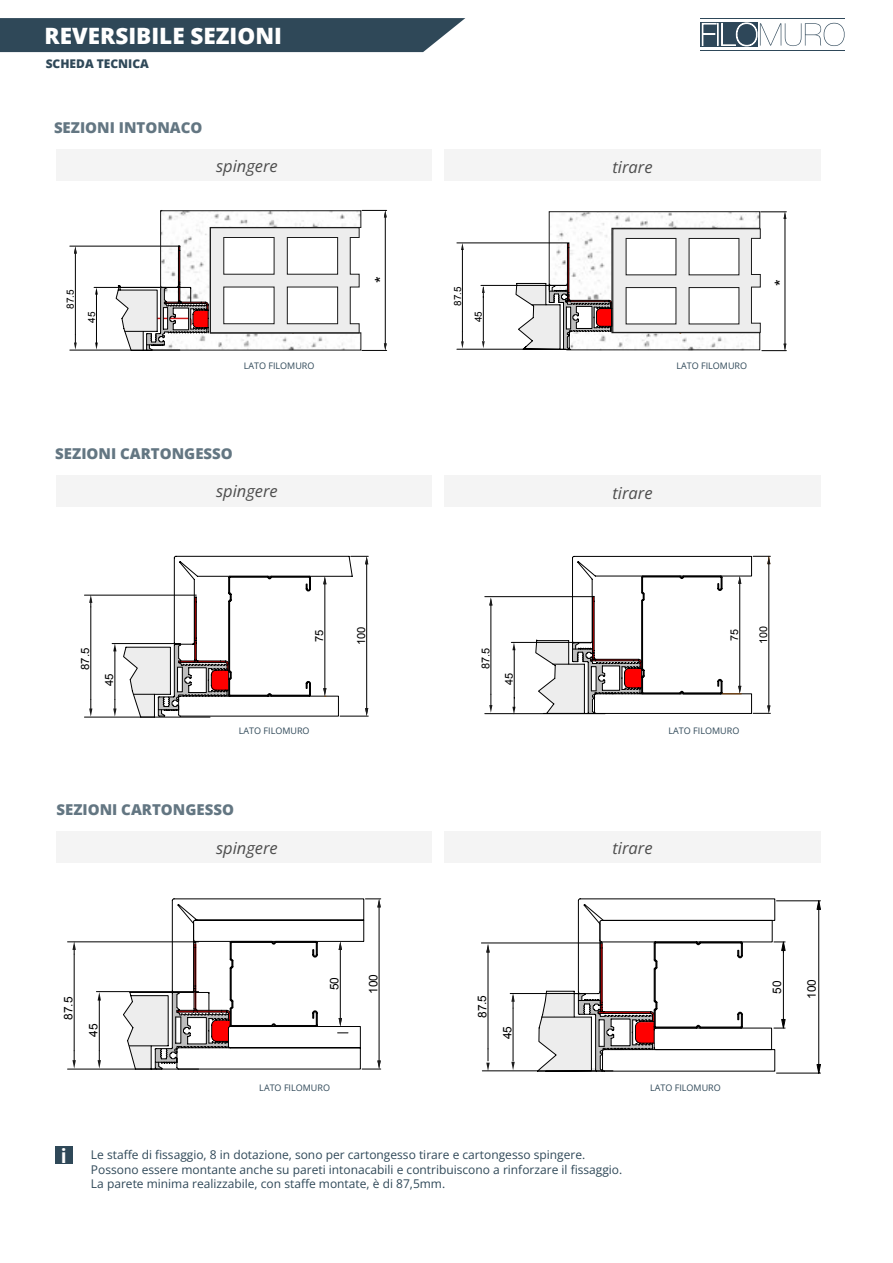
<style>
.page{position:relative;width:893px;height:1263px;background:#fff}
.page>*{position:absolute;margin:0;border:0;box-sizing:border-box;transform-origin:0 0}
.t1{font:800 22.5px "Open Sans";color:#fff}
.t2{font:700 19.5px "Open Sans";color:#fff}
.t3{font:17.25px "Arial";color:#000}
.t4{font:17.1px "Arial";color:#000}
.t5{font:italic 16.5px "Open Sans";color:#4d4d4d}
.t6{font:800 15px "Open Sans";color:#637682}
.t7{font:12px/14.4px "Open Sans";color:#2f4858}
.t8{font:800 12px "Open Sans";color:#2f4858}
.t9{font:11.85px "Arial";color:#000}
.t10{font:11.4px "Arial";color:#000}
.t11{font:11.1px "Arial";color:#000}
.t12{font:10.95px "Arial";color:#000}
.t13{font:10.65px "Arial";color:#000}
.t14{font:9.9px "Arial";letter-spacing:-.005em;color:#000}
.t15{font:9px "Open Sans";color:#2f4858}
</style>
<div class="page">
<svg style="left:0;top:18px;width:465px;height:34px;background:#38505f"></svg>
<hr style="left:701px;top:18px;width:144px;height:1px;background:#2e4759">
<hr style="left:701px;top:50px;width:144px;height:1px;background:#2e4759">
<div style="left:700px;top:22px;width:58px;height:25px;background:#586c7a"></div>
<svg style="left:702px;top:22px;width:143px;height:25px"></svg>
<div style="left:444px;top:831px;width:377px;height:32px;background:#f4f4f4"></div>
<div style="left:56px;top:831px;width:376px;height:32px;background:#f4f4f4"></div>
<div style="left:444px;top:475px;width:377px;height:32px;background:#f4f4f4"></div>
<div style="left:56px;top:475px;width:376px;height:32px;background:#f4f4f4"></div>
<div style="left:444px;top:149px;width:377px;height:32px;background:#f4f4f4"></div>
<div style="left:56px;top:149px;width:376px;height:32px;background:#f4f4f4"></div>
<div style="left:55px;top:1146px;width:18px;height:18px;background:#2f4858"></div>
<svg style="left:89px;top:596px;width:3px;height:11px"></svg>
<svg style="left:89px;top:699px;width:3px;height:18px"></svg>
<hr style="left:91px;top:607px;width:1px;height:92px;background:#000">
<hr style="left:84px;top:595px;width:112px;height:1px;background:#000">
<hr style="left:84px;top:717px;width:126px;height:1px;background:#000">
<svg style="left:113px;top:644px;width:3px;height:7px"></svg>
<svg style="left:113px;top:699px;width:3px;height:18px"></svg>
<hr style="left:115px;top:649px;width:1px;height:50px;background:#000">
<hr style="left:112px;top:643px;width:69px;height:1px;background:#000">
<svg style="left:123px;top:556px;width:245px;height:162px"></svg>
<svg style="left:489px;top:598px;width:3px;height:7px"></svg>
<svg style="left:489px;top:694px;width:3px;height:19px"></svg>
<hr style="left:491px;top:605px;width:1px;height:89px;background:#000">
<hr style="left:485px;top:596px;width:109px;height:1px;background:#000">
<hr style="left:485px;top:713px;width:120px;height:1px;background:#000">
<svg style="left:512px;top:643px;width:3px;height:7px"></svg>
<hr style="left:511px;top:642px;width:80px;height:1px;background:#000">
<svg style="left:512px;top:698px;width:3px;height:17px"></svg>
<hr style="left:514px;top:649px;width:1px;height:49px;background:#000">
<svg style="left:535px;top:556px;width:235px;height:158px"></svg>
<svg style="left:486px;top:944px;width:4px;height:8px"></svg>
<svg style="left:486px;top:1049px;width:4px;height:21px"></svg>
<hr style="left:488px;top:952px;width:1px;height:97px;background:#000">
<hr style="left:481px;top:943px;width:121px;height:1px;background:#000">
<hr style="left:482px;top:1070px;width:131px;height:1px;background:#000">
<svg style="left:511px;top:1062px;width:4px;height:8px"></svg>
<svg style="left:511px;top:994px;width:4px;height:14px"></svg>
<hr style="left:513px;top:1008px;width:1px;height:53px;background:#000">
<hr style="left:510px;top:993px;width:75px;height:1px;background:#000">
<svg style="left:537px;top:898px;width:284px;height:176px"></svg>
<svg style="left:461px;top:244px;width:3px;height:6px"></svg>
<svg style="left:461px;top:332px;width:3px;height:16px"></svg>
<hr style="left:462px;top:249px;width:1px;height:83px;background:#000">
<hr style="left:457px;top:243px;width:112px;height:1px;background:#000">
<hr style="left:457px;top:349px;width:109px;height:1px;background:#000">
<svg style="left:480px;top:211px;width:306px;height:140px"></svg>
<svg style="left:74px;top:247px;width:3px;height:7px"></svg>
<svg style="left:74px;top:335px;width:3px;height:15px"></svg>
<hr style="left:75px;top:254px;width:1px;height:81px;background:#000">
<hr style="left:70px;top:246px;width:110px;height:1px;background:#000">
<hr style="left:70px;top:350px;width:110px;height:1px;background:#000">
<svg style="left:95px;top:288px;width:3px;height:7px"></svg>
<svg style="left:95px;top:343px;width:3px;height:7px"></svg>
<hr style="left:96px;top:290px;width:1px;height:55px;background:#000">
<hr style="left:94px;top:287px;width:86px;height:1px;background:#000">
<svg style="left:116px;top:210px;width:271px;height:141px"></svg>
<svg style="left:72px;top:942px;width:4px;height:12px"></svg>
<svg style="left:72px;top:1051px;width:4px;height:18px"></svg>
<hr style="left:74px;top:954px;width:1px;height:97px;background:#000">
<hr style="left:68px;top:941px;width:131px;height:1px;background:#000">
<hr style="left:68px;top:1069px;width:131px;height:1px;background:#000">
<svg style="left:96px;top:898px;width:285px;height:172px"></svg>
<h1 class="t1" style="left:45px;top:18px;width:239px">REVERSIBILE SEZIONI</h1>
<p class="t8" style="left:46px;top:54px;width:105px">SCHEDA TECNICA</p>
<p class="t6" style="left:54px;top:116px;width:150px">SEZIONI INTONACO</p>
<h3 class="t5" style="left:216px;top:154px;width:63px">spingere</h3>
<h3 class="t5" style="left:612px;top:155px;width:42px">tirare</h3>
<p class="t14" style="left:64px;top:309px;width:21px;rotate:-90deg">87.5</p>
<p class="t14" style="left:85px;top:323px;width:13px;rotate:-90deg">45</p>
<h3 class="t3" style="left:370px;top:283px;width:8px;rotate:-90deg">*</h3>
<p class="t14" style="left:451px;top:306px;width:21px;rotate:-90deg">87.5</p>
<p class="t14" style="left:472px;top:322px;width:13px;rotate:-90deg">45</p>
<p class="t15" style="left:244px;top:359px;width:72px">LATO FILOMURO</p>
<p class="t15" style="left:676px;top:359px;width:72px">LATO FILOMURO</p>
<h3 class="t4" style="left:770px;top:286px;width:8px;rotate:-90deg">*</h3>
<p class="t6" style="left:55px;top:442px;width:179px">SEZIONI CARTONGESSO</p>
<h3 class="t5" style="left:216px;top:480px;width:63px">spingere</h3>
<h3 class="t5" style="left:612px;top:482px;width:42px">tirare</h3>
<p class="t10" style="left:78px;top:670px;width:24px;rotate:-90deg">87.5</p>
<p class="t10" style="left:102px;top:686px;width:14px;rotate:-90deg">45</p>
<p class="t11" style="left:312px;top:642px;width:14px;rotate:-90deg">75</p>
<p class="t11" style="left:354px;top:645px;width:20px;rotate:-90deg">100</p>
<p class="t12" style="left:479px;top:669px;width:23px;rotate:-90deg">87.5</p>
<p class="t12" style="left:502px;top:685px;width:14px;rotate:-90deg">45</p>
<p class="t13" style="left:727px;top:641px;width:13px;rotate:-90deg">75</p>
<p class="t13" style="left:756px;top:644px;width:19px;rotate:-90deg">100</p>
<p class="t15" style="left:239px;top:724px;width:72px">LATO FILOMURO</p>
<p class="t15" style="left:669px;top:724px;width:72px">LATO FILOMURO</p>
<p class="t6" style="left:56px;top:798px;width:179px">SEZIONI CARTONGESSO</p>
<h3 class="t5" style="left:216px;top:836px;width:63px">spingere</h3>
<h3 class="t5" style="left:612px;top:836px;width:42px">tirare</h3>
<p class="t9" style="left:61px;top:1020px;width:25px;rotate:-90deg">87.5</p>
<p class="t9" style="left:86px;top:1036px;width:15px;rotate:-90deg">45</p>
<p class="t9" style="left:327px;top:990px;width:15px;rotate:-90deg">50</p>
<p class="t9" style="left:365px;top:994px;width:21px;rotate:-90deg">100</p>
<p class="t9" style="left:474px;top:1018px;width:25px;rotate:-90deg">87.5</p>
<p class="t9" style="left:499px;top:1039px;width:15px;rotate:-90deg">45</p>
<p class="t15" style="left:259px;top:1081px;width:72px">LATO FILOMURO</p>
<p class="t15" style="left:650px;top:1081px;width:72px">LATO FILOMURO</p>
<h2 class="t2" style="left:61px;top:1142px;width:7px">i</h2>
<p class="t7" style="left:91px;top:1147px;width:533px">Le staffe di fissaggio, 8 in dotazione, sono per cartongesso tirare e cartongesso spingere.<br>Possono essere montante anche su pareti intonacabili e contribuiscono a rinforzare il fissaggio.<br>La parete minima realizzabile, con staffe montate, è di 87,5mm.</p>
<p class="t9" style="left:769px;top:993px;width:15px;rotate:-90deg">50</p>
<p class="t9" style="left:804px;top:999px;width:21px;rotate:-90deg">100</p>
</div>
